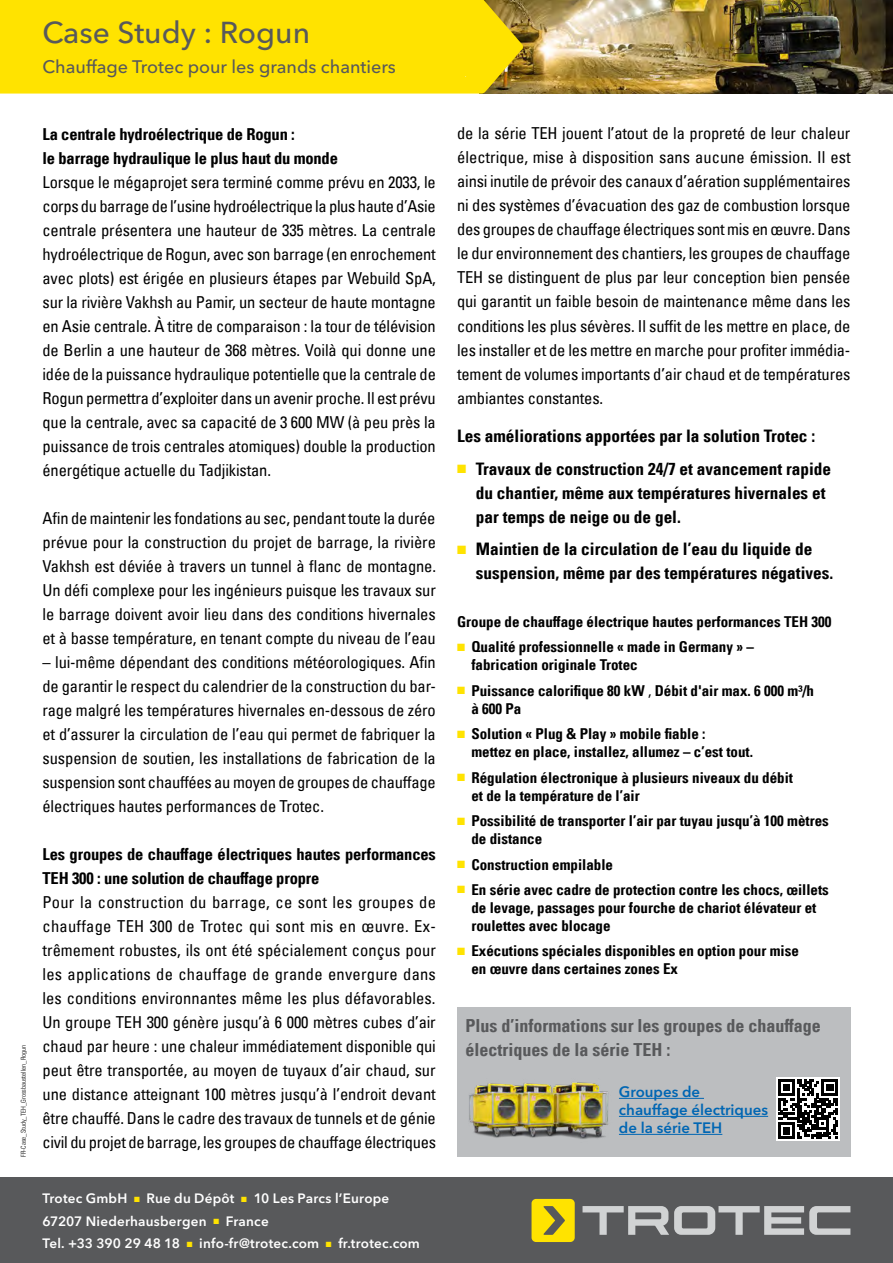
<style>
.page{position:relative;width:893px;height:1263px;background:#fff}
.page>*{position:absolute;margin:0;border:0;box-sizing:border-box;transform-origin:0 0}
.t1{font:500 30px "Avenir Next W1 G";color:#58595b}
.t2{font:18px/24px "Univers Com 67 Bold Cond";color:#58595b}
.t3{font:500 18px "Avenir Next W1 G";color:#58595b}
.t4{font:17.25px/24px "Univers Com 67 Bold Cond";color:#000}
.t5{font:condensed 16.5px/24px "Univers Com 57";letter-spacing:-.01em;color:#000;text-align:justify}
.t6{font:16.5px/24px "Univers Com 67 Bold Cond";letter-spacing:-.01em;color:#000}
.t7{font:15px/18px "Univers Com 67 Bold Cond";color:#000}
.t8{font:600 15px/18px "Avenir Next W1 G";color:#0066b3}
.t9{font:600 13.5px/22.5px "Avenir Next W1 G";letter-spacing:.015em;color:#fff}
.t10{font:6.75px "Univers Com 47 Light Cond";color:#000}
.s1{color:#ffe300}
.s2{font-family:"Univers Com 57";font-stretch:condensed}
</style>
<div class="page">
<img style="left:523px;top:0;width:370px;height:94px">
<div style="left:0;top:0;width:523px;height:94px;background:#ffe300"></div>
<div style="left:0;top:1178px;width:893px;height:85px;background:#58595b"></div>
<svg style="left:531px;top:1199px;width:44px;height:43px;background:#e0ca10"></svg>
<svg style="left:582px;top:1206px;width:268px;height:29px"></svg>
<div style="left:457px;top:1007px;width:393px;height:150px;background:#bcbec0"></div>
<div style="left:776px;top:1077px;width:64px;height:64px;background:#fff"></div>
<svg style="left:778px;top:1079px;width:60px;height:60px"></svg>
<hr style="left:619px;top:1098px;width:85px;height:1px;background:#0066b3">
<hr style="left:619px;top:1116px;width:149px;height:1px;background:#0066b3">
<hr style="left:619px;top:1134px;width:103px;height:1px;background:#0066b3">
<img style="left:469px;top:1082px;width:152px;height:57px">
<h1 class="t1" style="left:43px;top:15px;width:269px">Case Study : Rogun</h1>
<p class="t3" style="left:43px;top:56px;width:355px">Chauffage Trotec pour les grands chantiers</p>
<p class="t10" style="left:19px;top:1157px;width:113px;rotate:-90deg">FR-Case_Study_TEH_Grossbaustellen_Rogun</p>
<p class="t6" style="left:43px;top:122px;width:297px">La centrale hydroélectrique de Rogun :<br>le barrage hydraulique le plus haut du monde</p>
<p class="t5" style="left:43px;top:169px;width:395px">Lorsque le mégaprojet sera terminé comme prévu en 2033, le corps du barrage de l’usine hydroélectrique la plus haute d’Asie centrale présentera une hauteur de 335 mètres. La centrale hydroélectrique de Rogun, avec son barrage (en enrochement avec plots) est érigée en plusieurs étapes par Webuild SpA, sur la rivière Vakhsh au Pamir, un secteur de haute montagne en Asie centrale. À titre de comparaison : la tour de télévision de Berlin a une hauteur de 368 mètres. Voilà qui donne une idée de la puissance hydraulique potentielle que la centrale de Rogun permettra d’exploiter dans un avenir proche. Il est prévu que la centrale, avec sa capacité de 3 600 MW (à peu près la puissance de trois centrales atomiques) double la production énergétique actuelle du Tadjikistan.</p>
<p class="t5" style="left:43px;top:506px;width:395px">Afin de maintenir les fondations au sec, pendant toute la durée prévue pour la construction du projet de barrage, la rivière Vakhsh est déviée à travers un tunnel à flanc de montagne.<br>Un défi complexe pour les ingénieurs puisque les travaux sur le barrage doivent avoir lieu dans des conditions hivernales et à basse température, en tenant compte du niveau de l’eau</p>
<p class="t5" style="left:43px;top:650px;width:395px">– lui-même dépendant des conditions météorologiques. Afin de garantir le respect du calendrier de la construction du bar&shy;rage malgré les températures hivernales en-dessous de zéro et d’assurer la circulation de l’eau qui permet de fabriquer la suspension de soutien, les installations de fabrication de la suspension sont chauffées au moyen de groupes de chauffage électriques hautes performances de Trotec.</p>
<p class="t6" style="left:43px;top:842px;width:395px">Les groupes de chauffage électriques hautes performances<br>TEH 300 : une solution de chauffage propre</p>
<p class="t5" style="left:43px;top:890px;width:395px">Pour la construction du barrage, ce sont les groupes de chauffage TEH 300 de Trotec qui sont mis en œuvre. Ex&shy;trêmement robustes, ils ont été spécialement conçus pour les applications de chauffage de grande envergure dans les conditions environnantes même les plus défavorables.<br>Un groupe TEH 300 génère jusqu’à 6 000 mètres cubes d’air chaud par heure : une chaleur immédiatement disponible qui peut être transportée, au moyen de tuyaux d’air chaud, sur une distance atteignant 100 mètres jusqu’à l’endroit devant être chauffé. Dans le cadre des travaux de tunnels et de génie civil du projet de barrage, les groupes de chauffage électriques</p>
<p class="t9" style="left:43px;top:1187px;width:379px">Trotec GmbH <span class="s1">■</span> Rue du Dépôt <span class="s1">■</span> 10 Les Parcs l’Europe<br>67207 Niederhausbergen <span class="s1">■</span> France<br>Tel. +33 390 29 48 18 <span class="s1">■</span> info-fr@trotec.com <span class="s1">■</span> fr.trotec.com</p>
<p class="t5" style="left:457px;top:121px;width:395px">de la série TEH jouent l’atout de la propreté de leur chaleur électrique, mise à disposition sans aucune émission. Il est ainsi inutile de prévoir des canaux d’aération supplémentaires ni des systèmes d’évacuation des gaz de combustion lorsque des groupes de chauffage électriques sont mis en œuvre. Dans le dur environnement des chantiers, les groupes de chauffage TEH se distinguent de plus par leur conception bien pensée qui garantit un faible besoin de maintenance même dans les conditions les plus sévères. Il suffit de les mettre en place, de les installer et de les mettre en marche pour profiter immédia&shy;tement de volumes importants d’air chaud et de températures ambiantes constantes.</p>
<p class="t4" style="left:457px;top:424px;width:360px">Les améliorations apportées par la solution Trotec :</p>
<p class="t4" style="left:476px;top:456px;width:357px;text-indent:-19px"><span class="s1">■</span> Travaux de construction 24/7 et avancement rapide du chantier, même aux températures hivernales et par temps de neige ou de gel.</p>
<p class="t4" style="left:476px;top:537px;width:359px;text-indent:-19px"><span class="s1">■</span> Maintien de la circulation de l’eau du liquide de suspension, même par des températures négatives.</p>
<p class="t7" style="left:457px;top:612px;width:376px">Groupe de chauffage électrique hautes performances TEH 300</p>
<p class="t7" style="left:471px;top:638px;width:284px;text-indent:-14px"><span class="s1">■</span> Qualité professionnelle « made in Germany » – fabrication originale Trotec</p>
<p class="t7" style="left:471px;top:681px;width:344px;text-indent:-14px"><span class="s1">■</span> Puissance calorifique 80 kW <span class="s2">,</span> Débit d'air max. 6 000 m³/h à 600 Pa</p>
<p class="t7" style="left:471px;top:725px;width:283px;text-indent:-14px"><span class="s1">■</span> Solution « Plug &amp; Play » mobile fiable :<br>mettez en place, installez, allumez – c’est tout.</p>
<p class="t7" style="left:471px;top:768px;width:323px;text-indent:-14px"><span class="s1">■</span> Régulation électronique à plusieurs niveaux du débit et de la température de l’air</p>
<p class="t7" style="left:471px;top:812px;width:359px;text-indent:-14px"><span class="s1">■</span> Possibilité de transporter l’air par tuyau jusqu’à 100 mètres de distance</p>
<p class="t7" style="left:457px;top:855px;width:157px"><span class="s1">■</span> Construction empilable</p>
<p class="t7" style="left:471px;top:880px;width:359px;text-indent:-14px"><span class="s1">■</span> En série avec cadre de protection contre les chocs, œillets de levage, passages pour fourche de chariot élévateur et roulettes avec blocage</p>
<p class="t7" style="left:471px;top:942px;width:329px;text-indent:-14px"><span class="s1">■</span> Exécutions spéciales disponibles en option pour mise en œuvre dans certaines zones Ex</p>
<p class="t2" style="left:466px;top:1013px;width:357px">Plus d’informations sur les groupes de chauffage électriques de la série TEH :</p>
<p class="t8" style="left:619px;top:1082px;width:151px">Groupes de chauffage électriques de la série TEH</p>
</div>
